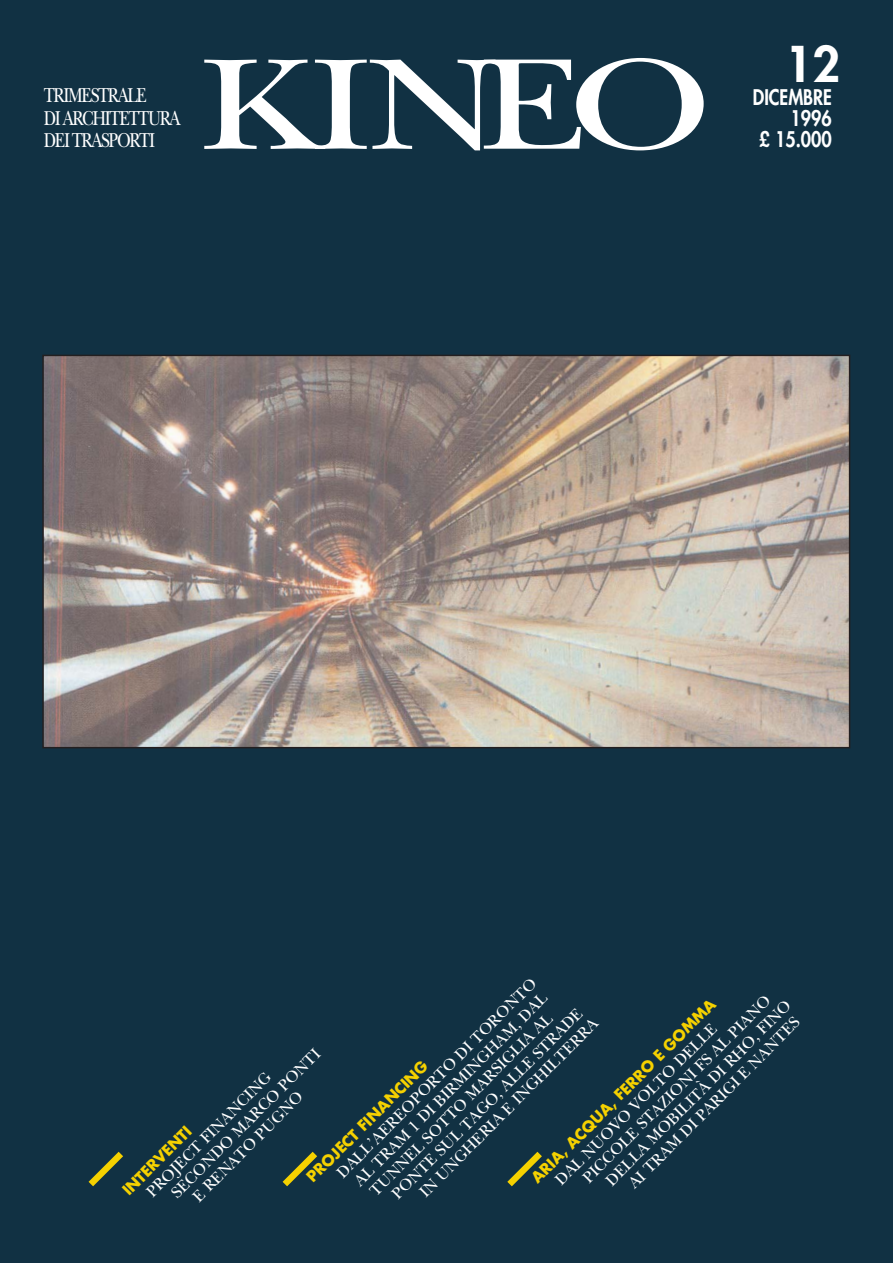
<style>
.page{position:relative;width:893px;height:1263px;background:#113143}
.page>*{position:absolute;margin:0;border:0;box-sizing:border-box;transform-origin:0 0}
.t1{font:135px "New Baskerville";letter-spacing:-.075em;color:#fff;scale:1.3 1}
.t2{font:800 48px "Futura";color:#fff}
.t3{font:21px/22.5px "New Baskerville";letter-spacing:-.08em;color:#fff;scale:.8 1}
.t4{font:800 21px/21px "Futura";color:#fff;text-align:right;scale:.85 1}
.t5{font:16.5px "New Baskerville";color:#fff}
.t6{font:700 15px "Futura";color:#f5d100}
</style>
<div class="page">
<img style="left:45px;top:358px;width:802px;height:387px">
<div style="left:42px;top:355px;width:808px;height:393px;border:2px solid #231f20"></div>
<svg style="left:89px;top:1152px;width:34px;height:34px"></svg>
<svg style="left:283px;top:1152px;width:34px;height:34px"></svg>
<svg style="left:507px;top:1152px;width:35px;height:34px"></svg>
<p class="t3" style="left:44px;top:86px;width:173px">TRIMESTRALE<br>DI ARCHITETTURA<br>DEI TRASPORTI</p>
<h1 class="t1" style="left:200px;top:53px;width:395px">KINEO</h1>
<h2 class="t2" style="left:785px;top:36px;width:57px">12</h2>
<p class="t4" style="left:753px;top:87px;width:94px">DICEMBRE<br>1996<br>£ 15.000</p>
<p class="t5" style="left:335px;top:1171px;width:277px;rotate:-45deg">DALL’AEREOPORTO DI TORONTO</p>
<p class="t5" style="left:352px;top:1179px;width:267px;rotate:-45deg">AL TRAM 1 DI BIRMINGHAM, DAL</p>
<p class="t5" style="left:581px;top:1176px;width:260px;rotate:-45deg">PICCOLE STAZIONI FS AL PIANO</p>
<p class="t6" style="left:528px;top:1174px;width:255px;rotate:-45deg">ARIA, ACQUA, FERRO E GOMMA</p>
<p class="t5" style="left:604px;top:1178px;width:256px;rotate:-45deg">DELLA MOBILITÀ DI RHO, FINO</p>
<p class="t5" style="left:390px;top:1192px;width:264px;rotate:-45deg">PONTE SUL TAGO, ALLE STRADE</p>
<p class="t5" style="left:368px;top:1188px;width:252px;rotate:-45deg">TUNNEL SOTTO MARSIGLIA AL</p>
<p class="t5" style="left:626px;top:1181px;width:236px;rotate:-45deg">AI TRAM DI PARIGI E NANTES</p>
<p class="t5" style="left:418px;top:1190px;width:246px;rotate:-45deg">IN UNGHERIA E INGHILTERRA</p>
<p class="t5" style="left:553px;top:1178px;width:223px;rotate:-45deg">DAL NUOVO VOLTO DELLE</p>
<p class="t5" style="left:169px;top:1191px;width:205px;rotate:-45deg">SECONDO MARCO PONTI</p>
<p class="t6" style="left:303px;top:1173px;width:165px;rotate:-45deg">PROJECT FINANCING</p>
<p class="t5" style="left:144px;top:1190px;width:170px;rotate:-45deg">PROJECT FINANCING</p>
<p class="t5" style="left:191px;top:1194px;width:150px;rotate:-45deg">E RENATO PUGNO</p>
<p class="t6" style="left:119px;top:1187px;width:92px;rotate:-45deg">INTERVENTI</p>
</div>
